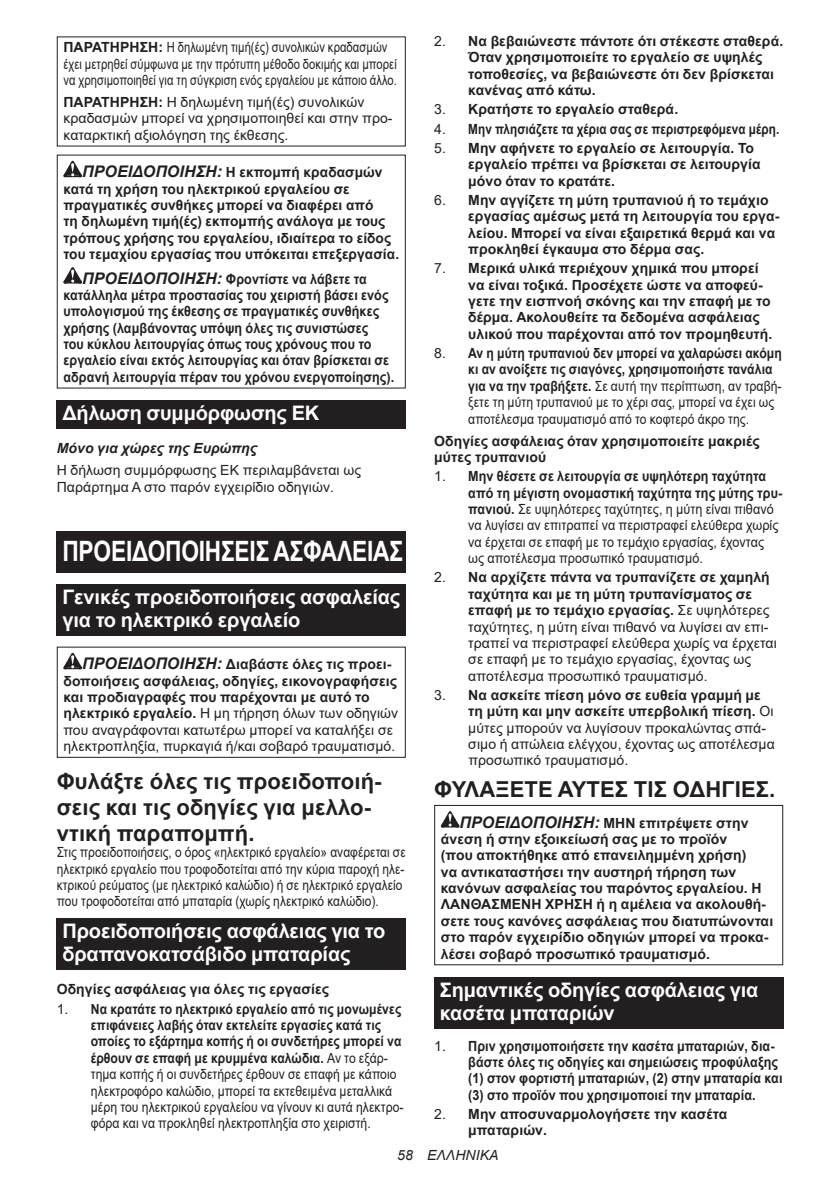
<style>
.page{position:relative;width:840px;height:1191px;background:#fff}
.page>*{position:absolute;margin:0;border:0;box-sizing:border-box;transform-origin:0 0}
.t1{font:700 28px "Arial";letter-spacing:-.01em;color:#fff;scale:.81 1}
.t2{font:700 22px/25.8px "Arial";letter-spacing:.005em;color:#231f20}
.t3{font:700 20px/23.4px "Arial";letter-spacing:-.01em;color:#fff}
.t4{font:700 14px/16.4px "Arial";letter-spacing:.005em;color:#231f20}
.t5{font:14px/16.4px "Arial";letter-spacing:.005em;color:#231f20}
.t6{font:700 14px/16.4px "Arial";letter-spacing:.005em;color:#231f20;scale:.9 1}
.t7{font:14px/16.4px "Arial";letter-spacing:.005em;color:#231f20;scale:.85 1}
.t8{font:14px/16.4px "Arial";letter-spacing:.005em;color:#231f20;scale:.8 1}
.t9{font:700 14px "Arial";letter-spacing:.005em;color:#231f20;scale:.84 1}
.t10{font:italic 700 14px "Arial";letter-spacing:.005em;color:#231f20}
.t11{font:italic 14px "Arial";letter-spacing:.005em;color:#231f20}
.s1{font-weight:700}
.s2{font-style:italic;font-size:16px}
.s3{font-weight:400}
</style>
<div class="page">
<svg style="left:63px;top:161px;width:19px;height:16px"></svg>
<svg style="left:63px;top:267px;width:19px;height:16px"></svg>
<div style="left:57px;top:400px;width:348px;height:28px;background:#231f20"></div>
<div style="left:57px;top:531px;width:348px;height:41px;background:#231f20"></div>
<div style="left:57px;top:584px;width:348px;height:52px;background:#231f20"></div>
<svg style="left:63px;top:653px;width:19px;height:16px"></svg>
<div style="left:57px;top:646px;width:348px;height:112px;border:1px solid #231f20"></div>
<div style="left:57px;top:917px;width:348px;height:52px;background:#231f20"></div>
<svg style="left:440px;top:811px;width:19px;height:16px"></svg>
<div style="left:434px;top:805px;width:348px;height:160px;border:1px solid #231f20"></div>
<div style="left:434px;top:976px;width:348px;height:52px;background:#231f20"></div>
<p class="t8" style="left:63px;top:39px;width:418px"><span class="s1">ΠΑΡΑΤΗΡΗΣΗ:</span> Η δηλωμένη τιμή(ές) συνολικών κραδασμών έχει μετρηθεί σύμφωνα με την πρότυπη μέθοδο δοκιμής και μπορεί να χρησιμοποιηθεί για τη σύγκριση ενός εργαλείου με κάποιο άλλο.</p>
<p class="t5" style="left:63px;top:94px;width:330px"><span class="s1">ΠΑΡΑΤΗΡΗΣΗ:</span> Η δηλωμένη τιμή(ές) συνολικών κραδασμών μπορεί να χρησιμοποιηθεί και στην προ&shy;καταρκτική αξιολόγηση της έκθεσης.</p>
<p class="t4" style="left:63px;top:164px;width:337px;text-indent:19px"><span class="s2">ΠΡΟΕΙΔΟΠΟΙΗΣΗ:</span> Η εκπομπή κραδασμών κατά τη χρήση του ηλεκτρικού εργαλείου σε πραγματικές συνθήκες μπορεί να διαφέρει από<br>τη δηλωμένη τιμή(ές) εκπομπής ανάλογα με τους τρόπους χρήσης του εργαλείου, ιδιαίτερα το είδος του τεμαχίου εργασίας που υπόκειται επεξεργασία.</p>
<p class="t6" style="left:63px;top:270px;width:369px;text-indent:19px"><span class="s2">ΠΡΟΕΙΔΟΠΟΙΗΣΗ:</span> Φροντίστε να λάβετε τα κατάλληλα μέτρα προστασίας του χειριστή βάσει ενός υπολογισμού της έκθεσης σε πραγματικές συνθήκες χρήσης (λαμβάνοντας υπόψη όλες τις συνιστώσες<br>του κύκλου λειτουργίας όπως τους χρόνους που το εργαλείο είναι εκτός λειτουργίας και όταν βρίσκεται σε αδρανή λειτουργία πέραν του χρόνου ενεργοποίησης).</p>
<h3 class="t3" style="left:62px;top:401px;width:258px">Δήλωση συμμόρφωσης ΕΚ</h3>
<p class="t10" style="left:57px;top:439px;width:202px">Μόνο για χώρες της Ευρώπης</p>
<p class="t5" style="left:57px;top:462px;width:306px">Η δήλωση συμμόρφωσης ΕΚ περιλαμβάνεται ως<br>Παράρτημα A στο παρόν εγχειρίδιο οδηγιών.</p>
<h1 class="t1" style="left:62px;top:531px;width:422px">ΠΡΟΕΙΔΟΠΟΙΗΣΕΙΣ ΑΣΦΑΛΕΙΑΣ</h1>
<h3 class="t3" style="left:62px;top:585px;width:339px">Γενικές προειδοποιήσεις ασφαλείας για το ηλεκτρικό εργαλείο</h3>
<p class="t4" style="left:63px;top:656px;width:336px;text-indent:19px"><span class="s2">ΠΡΟΕΙΔΟΠΟΙΗΣΗ:</span> Διαβάστε όλες τις προει&shy;δοποιήσεις ασφάλειας, οδηγίες, εικονογραφήσεις και προδιαγραφές που παρέχονται με αυτό το ηλεκτρικό εργαλείο. <span class="s3">Η μη τήρηση όλων των οδηγιών που αναγράφονται κατωτέρω μπορεί να καταλήξει σε ηλεκτροπληξία, πυρκαγιά ή/και σοβαρό τραυματισμό.</span></p>
<h2 class="t2" style="left:57px;top:769px;width:326px">Φυλάξτε όλες τις προειδοποιή&shy;σεις και τις οδηγίες για μελλο&shy;ντική παραπομπή.</h2>
<p class="t7" style="left:57px;top:844px;width:412px">Στις προειδοποιήσεις, ο όρος «ηλεκτρικό εργαλείο» αναφέρεται σε ηλεκτρικό εργαλείο που τροφοδοτείται από την κύρια παροχή ηλε&shy;κτρικού ρεύματος (με ηλεκτρικό καλώδιο) ή σε ηλεκτρικό εργαλείο που τροφοδοτείται από μπαταρία (χωρίς ηλεκτρικό καλώδιο).</p>
<h3 class="t3" style="left:62px;top:919px;width:324px">Προειδοποιήσεις ασφάλειας για το δραπανοκατσάβιδο μπαταρίας</h3>
<p class="t4" style="left:57px;top:981px;width:274px">Οδηγίες ασφάλειας για όλες τις εργασίες</p>
<p class="t5" style="left:91px;top:1000px;width:314px;text-indent:-34px">1. <span class="s1">Να κρατάτε το ηλεκτρικό εργαλείο από τις μονωμένες επιφάνειες λαβής όταν εκτελείτε εργασίες κατά τις οποίες το εξάρτημα κοπής ή οι συνδετήρες μπορεί να έρθουν σε επαφή με κρυμμένα καλώδια.</span> Αν το εξάρ&shy;τημα κοπής ή οι συνδετήρες έρθουν σε επαφή με κάποιο ηλεκτροφόρο καλώδιο, μπορεί τα εκτεθειμένα μεταλλικά μέρη του ηλεκτρικού εργαλείου να γίνουν κι αυτά ηλεκτρο&shy;φόρα και να προκληθεί ηλεκτροπληξία στο χειριστή.</p>
<p class="t4" style="left:468px;top:33px;width:316px;text-indent:-34px"><span class="s3">2.</span> Να βεβαιώνεστε πάντοτε ότι στέκεστε σταθερά.<br>Όταν χρησιμοποιείτε το εργαλείο σε υψηλές τοποθεσίες, να βεβαιώνεστε ότι δεν βρίσκεται κανένας από κάτω.</p>
<p class="t4" style="left:434px;top:101px;width:245px"><span class="s3">3.</span> Κρατήστε το εργαλείο σταθερά.</p>
<p class="t9" style="left:434px;top:119px;width:412px"><span class="s3">4.</span> Μην πλησιάζετε τα χέρια σας σε περιστρεφόμενα μέρη.</p>
<p class="t4" style="left:468px;top:140px;width:294px;text-indent:-34px"><span class="s3">5.</span> Μην αφήνετε το εργαλείο σε λειτουργία. Το εργαλείο πρέπει να βρίσκεται σε λειτουργία μόνο όταν το κρατάτε.</p>
<p class="t4" style="left:468px;top:192px;width:312px;text-indent:-34px"><span class="s3">6.</span> Μην αγγίζετε τη μύτη τρυπανιού ή το τεμάχιο εργασίας αμέσως μετά τη λειτουργία του εργα&shy;λείου. Μπορεί να είναι εξαιρετικά θερμά και να προκληθεί έγκαυμα στο δέρμα σας.</p>
<p class="t4" style="left:468px;top:260px;width:305px;text-indent:-34px"><span class="s3">7.</span> Μερικά υλικά περιέχουν χημικά που μπορεί να είναι τοξικά. Προσέχετε ώστε να αποφεύ&shy;γετε την εισπνοή σκόνης και την επαφή με το δέρμα. Ακολουθείτε τα δεδομένα ασφάλειας υλικού που παρέχονται από τον προμηθευτή.</p>
<p class="t5" style="left:468px;top:345px;width:315px;text-indent:-34px">8. <span class="s1">Αν η μύτη τρυπανιού δεν μπορεί να χαλαρώσει ακόμη κι αν ανοίξετε τις σιαγόνες, χρησιμοποιήστε τανάλια για να την τραβήξετε.</span> Σε αυτή την περίπτωση, αν τραβή&shy;ξετε τη μύτη τρυπανιού με το χέρι σας, μπορεί να έχει ως αποτέλεσμα τραυματισμό από το κοφτερό άκρο της.</p>
<p class="t4" style="left:434px;top:432px;width:327px">Οδηγίες ασφάλειας όταν χρησιμοποιείτε μακριές μύτες τρυπανιού</p>
<p class="t5" style="left:468px;top:468px;width:315px;text-indent:-34px">1. <span class="s1">Μην θέσετε σε λειτουργία σε υψηλότερη ταχύτητα από τη μέγιστη ονομαστική ταχύτητα της μύτης τρυ&shy;πανιού.</span> Σε υψηλότερες ταχύτητες, η μύτη είναι πιθανό να λυγίσει αν επιτραπεί να περιστραφεί ελεύθερα χωρίς να έρχεται σε επαφή με το τεμάχιο εργασίας, έχοντας ως αποτέλεσμα προσωπικό τραυματισμό.</p>
<p class="t5" style="left:468px;top:569px;width:310px;text-indent:-34px">2. <span class="s1">Να αρχίζετε πάντα να τρυπανίζετε σε χαμηλή ταχύτητα και με τη μύτη τρυπανίσματος σε επαφή με το τεμάχιο εργασίας.</span> Σε υψηλότερες ταχύτητες, η μύτη είναι πιθανό να λυγίσει αν επι&shy;τραπεί να περιστραφεί ελεύθερα χωρίς να έρχεται σε επαφή με το τεμάχιο εργασίας, έχοντας ως αποτέλεσμα προσωπικό τραυματισμό.</p>
<p class="t5" style="left:468px;top:686px;width:308px;text-indent:-34px">3. <span class="s1">Να ασκείτε πίεση μόνο σε ευθεία γραμμή με τη μύτη και μην ασκείτε υπερβολική πίεση.</span> Οι μύτες μπορούν να λυγίσουν προκαλώντας σπά&shy;σιμο ή απώλεια ελέγχου, έχοντας ως αποτέλεσμα προσωπικό τραυματισμό.</p>
<h2 class="t2" style="left:434px;top:776px;width:342px">ΦΥΛΑΞΕΤΕ ΑΥΤΕΣ ΤΙΣ ΟΔΗΓΙΕΣ.</h2>
<p class="t4" style="left:440px;top:814px;width:334px;text-indent:19px"><span class="s2">ΠΡΟΕΙΔΟΠΟΙΗΣΗ:</span> ΜΗΝ επιτρέψετε στην άνεση ή στην εξοικείωσή σας με το προϊόν<br>(που αποκτήθηκε από επανειλημμένη χρήση)<br>να αντικαταστήσει την αυστηρή τήρηση των κανόνων ασφαλείας του παρόντος εργαλείου. Η ΛΑΝΘΑΣΜΕΝΗ ΧΡΗΣΗ ή η αμέλεια να ακολουθή&shy;σετε τους κανόνες ασφάλειας που διατυπώνονται στο παρόν εγχειρίδιο οδηγιών μπορεί να προκα&shy;λέσει σοβαρό προσωπικό τραυματισμό.</p>
<h3 class="t3" style="left:439px;top:978px;width:320px">Σημαντικές οδηγίες ασφάλειας για κασέτα μπαταριών</h3>
<p class="t6" style="left:468px;top:1037px;width:350px;text-indent:-34px"><span class="s3">1.</span> Πριν χρησιμοποιήσετε την κασέτα μπαταριών, δια&shy;βάστε όλες τις οδηγίες και σημειώσεις προφύλαξης (1) στον φορτιστή μπαταριών, (2) στην μπαταρία και (3) στο προϊόν που χρησιμοποιεί την μπαταρία.</p>
<p class="t4" style="left:468px;top:1106px;width:260px;text-indent:-34px"><span class="s3">2.</span> Μην αποσυναρμολογήσετε την κασέτα μπαταριών.</p>
<p class="t11" style="left:397px;top:1146px;width:103px">58 ΕΛΛΗΝΙΚΑ</p>
</div>
